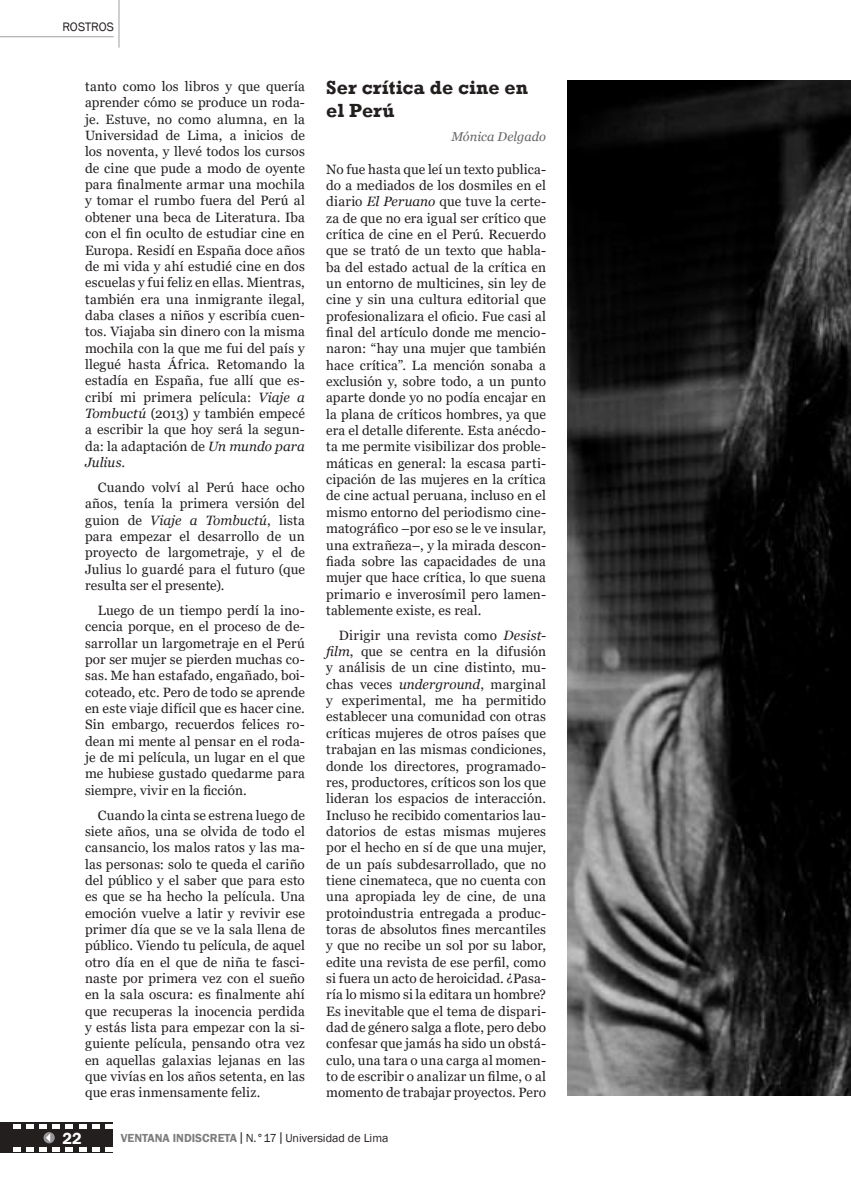
<style>
.page{position:relative;width:851px;height:1191px;background:#fff}
.page>*{position:absolute;margin:0;border:0;box-sizing:border-box;transform-origin:0 0}
.t1{font:700 19.5px/22.6px "Rockwell";letter-spacing:.005em;color:#241f1f}
.t2{font:600 16.5px "Franklin Gothic";color:#fff}
.t3{font:13.5px/16.4px "Georgia";letter-spacing:.01em;color:#241f1f;text-align:justify}
.t4{font:italic 12.75px "Georgia";letter-spacing:.005em;color:#656365}
.t5{font:12.6px "Franklin Gothic";letter-spacing:-.005em;color:#241f1f}
.t6{font:12px "Franklin Gothic";color:#241f1f}
.s1{font-style:italic}
.s2{font-weight:600;color:#7d7c7e}
.s3{font-size:9.6px}
</style>
<div class="page">
<hr style="left:0;top:36px;width:113px;height:1px;background:#aaaaac">
<hr style="left:118px;top:0;width:1px;height:48px;background:#aaaaac">
<div style="left:0;top:1122px;width:112px;height:31px;background:#241f1f"></div>
<svg style="left:105px;top:1124px;width:7px;height:4px"></svg>
<svg style="left:92px;top:1124px;width:7px;height:4px"></svg>
<svg style="left:79px;top:1124px;width:7px;height:4px"></svg>
<svg style="left:66px;top:1124px;width:7px;height:4px"></svg>
<svg style="left:27px;top:1124px;width:7px;height:4px"></svg>
<svg style="left:13px;top:1124px;width:7px;height:4px"></svg>
<svg style="left:105px;top:1147px;width:7px;height:4px"></svg>
<svg style="left:92px;top:1147px;width:7px;height:4px"></svg>
<svg style="left:79px;top:1147px;width:7px;height:4px"></svg>
<svg style="left:66px;top:1147px;width:7px;height:4px"></svg>
<svg style="left:27px;top:1147px;width:7px;height:4px"></svg>
<svg style="left:13px;top:1147px;width:7px;height:4px"></svg>
<svg style="left:40px;top:1124px;width:20px;height:27px"></svg>
<img style="left:567px;top:81px;width:283px;height:1014px">
<p class="t5" style="left:62px;top:19px;width:53px">ROSTROS</p>
<p class="t3" style="left:85px;top:78px;width:221px">tanto como los libros y que quería aprender cómo se produce un roda&shy;je. Estuve, no como alumna, en la Universidad de Lima, a inicios de los noventa, y llevé todos los cursos de cine que pude a modo de oyente para finalmente armar una mochila y tomar el rumbo fuera del Perú al obtener una beca de Literatura. Iba con el fin oculto de estudiar cine en Europa. Residí en España doce años de mi vida y ahí estudié cine en dos escuelas y fui feliz en ellas. Mientras, también era una inmigrante ilegal, daba clases a niños y escribía cuen&shy;tos. Viajaba sin dinero con la misma mochila con la que me fui del país y llegué hasta África. Retomando la estadía en España, fue allí que es&shy;cribí mi primera película: <span class="s1">Viaje a Tombuctú</span> (2013) y también empecé a escribir la que hoy será la segun&shy;da: la adaptación de <span class="s1">Un mundo para Julius</span>.</p>
<p class="t3" style="left:85px;top:479px;width:221px;text-indent:13px">Cuando volví al Perú hace ocho años, tenía la primera versión del guion de <span class="s1">Viaje a Tombuctú</span>, lista para empezar el desarrollo de un proyecto de largometraje, y el de Julius lo guardé para el futuro (que resulta ser el presente).</p>
<p class="t3" style="left:85px;top:602px;width:221px;text-indent:13px">Luego de un tiempo perdí la ino&shy;cencia porque, en el proceso de de&shy;sarrollar un largometraje en el Perú por ser mujer se pierden muchas co&shy;sas. Me han estafado, engañado, boi&shy;coteado, etc. Pero de todo se aprende en este viaje difícil que es hacer cine.<br>Sin embargo, recuerdos felices ro&shy;dean mi mente al pensar en el roda&shy;je de mi película, un lugar en el que me hubiese gustado quedarme para siempre, vivir en la ficción.</p>
<p class="t3" style="left:85px;top:807px;width:221px;text-indent:13px">Cuando la cinta se estrena luego de siete años, una se olvida de todo el cansancio, los malos ratos y las ma&shy;las personas: solo te queda el cariño del público y el saber que para esto es que se ha hecho la película. Una emoción vuelve a latir y revivir ese primer día que se ve la sala llena de público. Viendo tu película, de aquel otro día en el que de niña te fasci&shy;naste por primera vez con el sueño en la sala oscura: es finalmente ahí que recuperas la inocencia perdida y estás lista para empezar con la si&shy;guiente película, pensando otra vez en aquellas galaxias lejanas en las que vivías en los años setenta, en las que eras inmensamente feliz.</p>
<h1 class="t1" style="left:326px;top:76px;width:203px">Ser crítica de cine en el Perú</h1>
<p class="t4" style="left:451px;top:128px;width:96px">Mónica Delgado</p>
<p class="t3" style="left:326px;top:161px;width:221px">No fue hasta que leí un texto publica&shy;do a mediados de los dosmiles en el diario <span class="s1">El Peruano</span> que tuve la certe&shy;za de que no era igual ser crítico que crítica de cine en el Perú. Recuerdo que se trató de un texto que habla&shy;ba del estado actual de la crítica en un entorno de multicines, sin ley de cine y sin una cultura editorial que profesionalizara el oficio. Fue casi al final del artículo donde me mencio&shy;naron: “hay una mujer que también hace crítica”. La mención sonaba a exclusión y, sobre todo, a un punto aparte donde yo no podía encajar en la plana de críticos hombres, ya que era el detalle diferente. Esta anécdo&shy;ta me permite visibilizar dos proble&shy;máticas en general: la escasa parti&shy;cipación de las mujeres en la crítica de cine actual peruana, incluso en el mismo entorno del periodismo cine&shy;matográfico –por eso se le ve insular, una extrañeza–, y la mirada descon&shy;fiada sobre las capacidades de una mujer que hace crítica, lo que suena primario e inverosímil pero lamen&shy;tablemente existe, es real.</p>
<p class="t3" style="left:326px;top:627px;width:221px;text-indent:13px">Dirigir una revista como <span class="s1">Desist&shy;film</span>, que se centra en la difusión y análisis de un cine distinto, mu&shy;chas veces <span class="s1">underground</span>, marginal y experimental, me ha permitido establecer una comunidad con otras críticas mujeres de otros países que trabajan en las mismas condiciones, donde los directores, programado&shy;res, productores, críticos son los que lideran los espacios de interacción.<br>Incluso he recibido comentarios lau&shy;datorios de estas mismas mujeres por el hecho en sí de que una mujer, de un país subdesarrollado, que no tiene cinemateca, que no cuenta con una apropiada ley de cine, de una protoindustria entregada a produc&shy;toras de absolutos fines mercantiles y que no recibe un sol por su labor, edite una revista de ese perfil, como si fuera un acto de heroicidad. ¿Pasa&shy;ría lo mismo si la editara un hombre?<br>Es inevitable que el tema de dispari&shy;dad de género salga a flote, pero debo confesar que jamás ha sido un obstá&shy;culo, una tara o una carga al momen&shy;to de escribir o analizar un filme, o al momento de trabajar proyectos. Pero</p>
<p class="t2" style="left:62px;top:1127px;width:21px">22</p>
<p class="t6" style="left:121px;top:1130px;width:269px"><span class="s2">VENTANA INDISCRETA</span><span class="s3">│</span>N.°17<span class="s3">│</span>Universidad de Lima</p>
</div>
